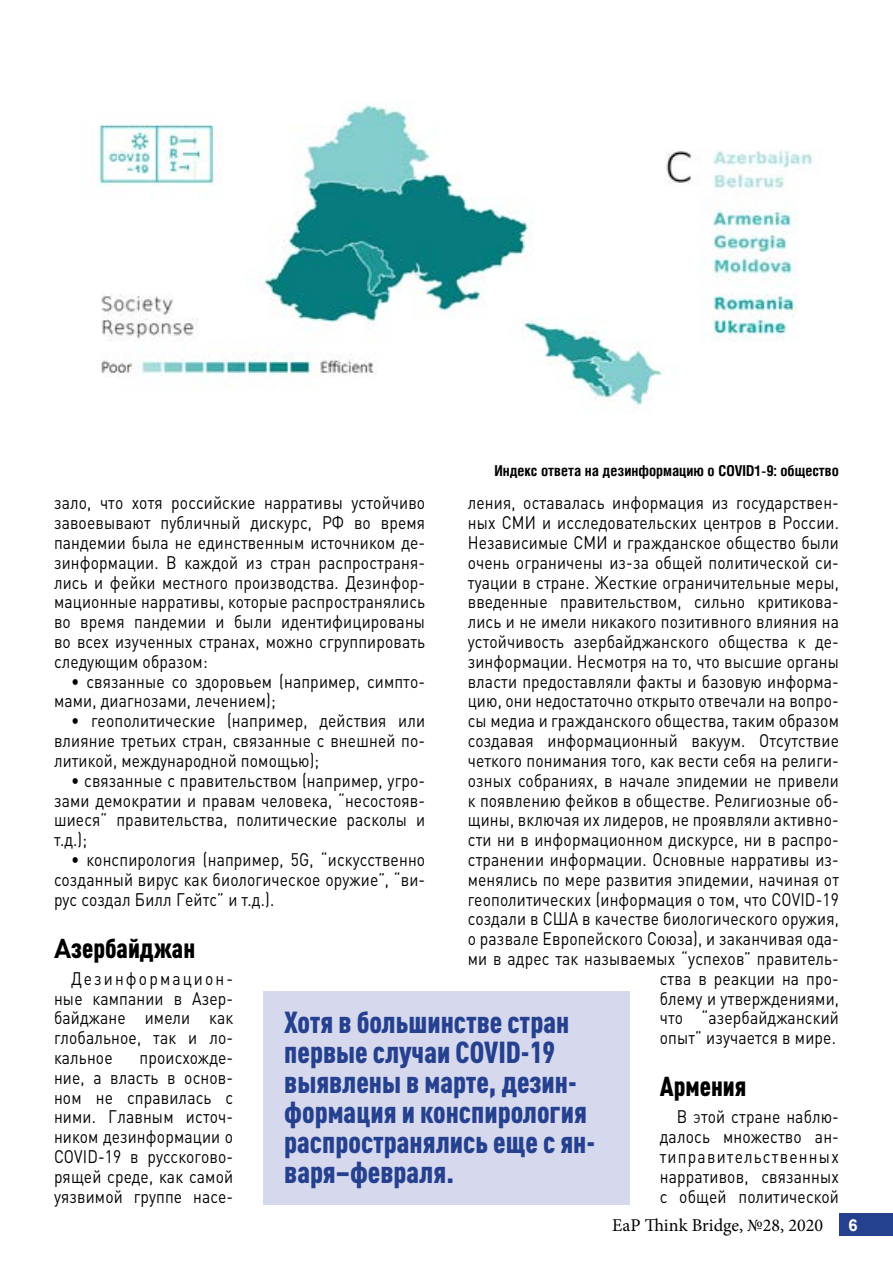
<style>
.page{position:relative;width:893px;height:1263px;background:#fff}
.page>*{position:absolute;margin:0;border:0;box-sizing:border-box;transform-origin:0 0}
.t1{font:900 condensed 30px/30px "DIN Pro";color:#25408f}
.t2{font:900 condensed 27px "DIN Pro";color:#000}
.t3{font:18px/19.8px "DIN Pro";letter-spacing:.01em;color:#000;text-align:justify;scale:.87 1}
.t4{font:18px "Minion Pro";color:#000}
.t5{font:700 16.5px "Arial";color:#fff}
.t6{font:700 15px "Helios Cond";color:#000}
.s1{color:#222}
.s2{font-weight:700;font-stretch:normal}
</style>
<div class="page">
<div style="left:840px;top:1213px;width:53px;height:23px;background:#25408f"></div>
<div style="left:263px;top:991px;width:367px;height:214px;background:#d6d9ee"></div>
<img style="left:98px;top:104px;width:715px;height:307px">
<p class="t6" style="left:494px;top:462px;width:346px">Индекс ответа на дезинформацию о COVID1-9: общество</p>
<p class="t3" style="left:468px;top:491px;width:428px;text-align:right">ления, оставалась информация из государствен&shy;ных СМИ и исследовательских центров в России.<br>Независимые СМИ и гражданское общество были очень ограничены из-за общей политической си&shy;туации в стране. Жесткие ограничительные меры, введенные правительством, сильно критикова&shy;лись и не имели никакого позитивного влияния на устойчивость азербайджанского общества к де&shy;зинформации. Несмотря на то, что высшие органы власти предоставляли факты и базовую информа&shy;цию, они недостаточно открыто отвечали на вопро&shy;сы медиа и гражданского общества, таким образом создавая информационный вакуум. Отсутствие четкого понимания того, как вести себя на религи&shy;озных собраниях, в начале эпидемии не привели к появлению фейков в обществе. Религиозные об&shy;щины, включая их лидеров, не проявляли активно&shy;сти ни в информационном дискурсе, ни в распро&shy;странении информации. Основные нарративы из&shy;менялись по мере развития эпидемии, начиная от геополитических (информация о том, что COVID-19 создали в США в качестве биологического оружия, о развале Европейского Союза), и заканчивая ода&shy;ми в адрес так называемых “уcпехов” правитель&shy;ства в реакции на про-<br>блему и утверждениями,<br>что “азербайджанский<br>опыт” изучается в мире.</p>
<h2 class="t2" style="left:660px;top:1066px;width:88px">Армения</h2>
<p class="t3" style="left:660px;top:1105px;width:208px;text-indent:17px">В <span class="s1">э</span>той стране наблю&shy;далось множество ан&shy;типравительственных нарративов, связанных с общей политической</p>
<p class="t3" style="left:54px;top:491px;width:428px">зало, что хотя российские нарративы устойчиво завоевывают публичный дискурс, РФ во время пандемии была не единственным источником де&shy;зинформации. В каждой из стран распространя&shy;лись и фейки местного производства. Дезинфор&shy;мационные нарративы, которые распространялись во время пандемии и были идентифицированы во всех изученных странах, можно сгруппировать следующим образом:</p>
<p class="t3" style="left:54px;top:669px;width:428px;text-indent:17px">• связанные со здоровьем (например, симпто&shy;мами, диагнозами, лечением);</p>
<p class="t3" style="left:54px;top:709px;width:428px;text-indent:17px">• геополитические (например, действия или влияние третьих стран, связанные с внешней по&shy;литикой, международной помощью);</p>
<p class="t3" style="left:54px;top:768px;width:428px;text-indent:17px">• связанные с правительством (например, угро&shy;зами демократии и правам человека, “несостояв&shy;шиеся” правительства, политические расколы и т.д.);</p>
<p class="t3" style="left:54px;top:848px;width:428px;text-indent:17px">• конспирология (например, 5G, “искусственно созданный вирус как биологическое оружие”, “ви&shy;рус создал Билл Гейтс” и т.д.).</p>
<h2 class="t2" style="left:54px;top:927px;width:143px"><span class="s2">A</span>зербайджан</h2>
<p class="t3" style="left:54px;top:966px;width:208px;text-indent:17px">Дезинформацион&shy;ные кампании в Азер&shy;байджане имели как глобальное, так и ло&shy;кальное</p>
<h1 class="t1" style="left:284px;top:1005px;width:312px">Хотя в большинстве стран первые случаи COVID-19 выявлены в марте, дезин&shy;формация и конспирология распространялись еще с ян&shy;варя−февраля.</h1>
<p class="t3" style="left:54px;top:1046px;width:208px;text-indent:86px">происхожде&shy;ние, а власть в основ&shy;ном не справилась с ними. Главным источ&shy;ником дезинформации о COVID-19 в русскогово&shy;рящей среде, как самой уязвимой группе насе-</p>
<p class="t4" style="left:612px;top:1213px;width:212px">EaP Think Bridge, №28, 2020</p>
<p class="t5" style="left:848px;top:1214px;width:11px">6</p>
</div>
